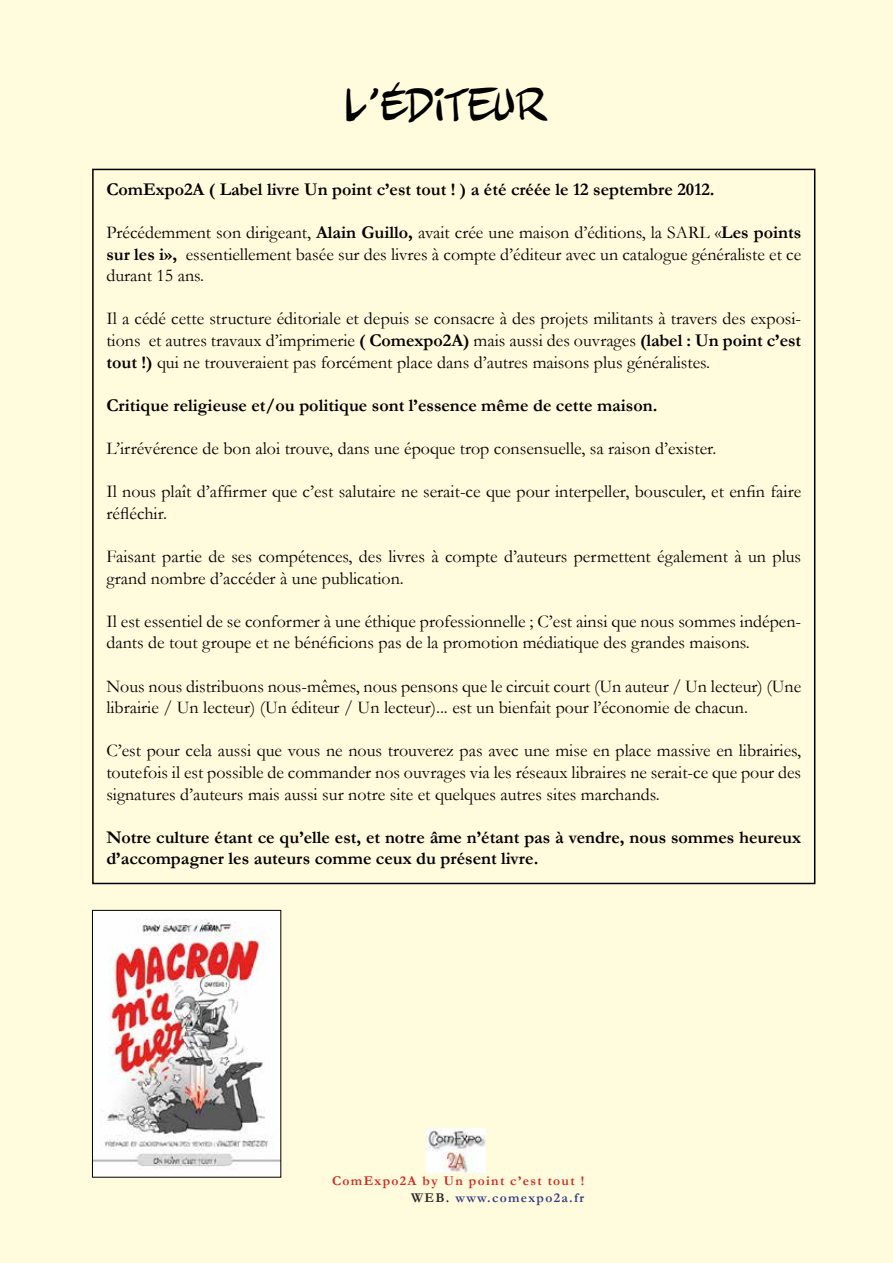
<style>
.page{position:relative;width:893px;height:1263px;background:#fffbdc}
.page>*{position:absolute;margin:0;border:0;box-sizing:border-box;transform-origin:0 0}
.t1{font:36px "Philan";color:#000}
.t2{font:18px/21.6px "Garamond";color:#000}
.t3{font:700 18px/21.6px "Garamond";color:#000}
.t4{font:700 13.5px/16.5px "Garamond";letter-spacing:.1em;color:#cf2920;text-align:right}
.s1{font-weight:700}
.s2{color:#282827}
.s3{color:#333b87}
</style>
<div class="page">
<img style="left:426px;top:1129px;width:60px;height:44px">
<img style="left:94px;top:912px;width:185px;height:263px">
<div style="left:92px;top:910px;width:189px;height:267px;border:1px solid #000"></div>
<h1 class="t1" style="left:345px;top:81px;width:205px">L'ÉDITEUR</h1>
<p class="t3" style="left:106px;top:178px;width:610px">ComExpo2A ( Label livre Un point c’est tout ! ) a été créée le 12 septembre 2012.</p>
<p class="t2" style="left:106px;top:221px;width:696px;text-align:justify">Précédemment son dirigeant, <span class="s1">Alain Guillo,</span> avait crée une maison d’éditions, la SARL «<span class="s1">Les points sur les i»,</span> essentiellement basée sur des livres à compte d’éditeur avec un catalogue généraliste et ce durant 15 ans.</p>
<p class="t2" style="left:106px;top:307px;width:696px;text-align:justify">Il a cédé cette structure éditoriale et depuis se consacre à des projets militants à travers des exposi&shy;tions et autres travaux d’imprimerie <span class="s1">( Comexpo2A)</span> mais aussi des ouvrages <span class="s1">(label : Un point c’est tout !)</span> qui ne trouveraient pas forcément place dans d’autres maisons plus généralistes.</p>
<p class="t3" style="left:106px;top:394px;width:552px">Critique religieuse et/ou politique sont l’essence même de cette maison.</p>
<p class="t2" style="left:106px;top:437px;width:612px">L’irrévérence de bon aloi trouve, dans une époque trop consensuelle, sa raison d’exister.</p>
<p class="t2" style="left:106px;top:480px;width:696px">Il nous plaît d’affirmer que c’est salutaire ne serait-ce que pour interpeller, bousculer, et enfin faire réfléchir.</p>
<p class="t2" style="left:106px;top:545px;width:696px">Faisant partie de ses compétences, des livres à compte d’auteurs permettent également à un plus grand nombre d’accéder à une publication.</p>
<p class="t2" style="left:106px;top:610px;width:696px">Il est essentiel de se conformer à une éthique professionnelle ; C’est ainsi que nous sommes indépen&shy;dants de tout groupe et ne bénéficions pas de la promotion médiatique des grandes maisons.</p>
<p class="t2" style="left:106px;top:675px;width:696px">Nous nous distribuons nous-mêmes, nous pensons que le circuit court (Un auteur / Un lecteur) (Une librairie / Un lecteur) (Un éditeur / Un lecteur)... est un bienfait pour l’économie de chacun.</p>
<p class="t2" style="left:106px;top:739px;width:696px;text-align:justify">C’est pour cela aussi que vous ne nous trouverez pas avec une mise en place massive en librairies, toutefois il est possible de commander nos ouvrages via les réseaux libraires ne serait-ce que pour des signatures d’auteurs mais aussi sur notre site et quelques autres sites marchands.</p>
<p class="t3" style="left:106px;top:826px;width:696px">Notre culture étant ce qu’elle est, et notre âme n’étant pas à vendre, nous sommes heureux d’accompagner les auteurs comme ceux du présent livre.</p>
<p class="t4" style="left:332px;top:1173px;width:254px">ComExpo2A by Un point c’est tout !<br><span class="s2">WEB.</span> <span class="s3">www.comexpo2a.fr</span></p>
</div>
